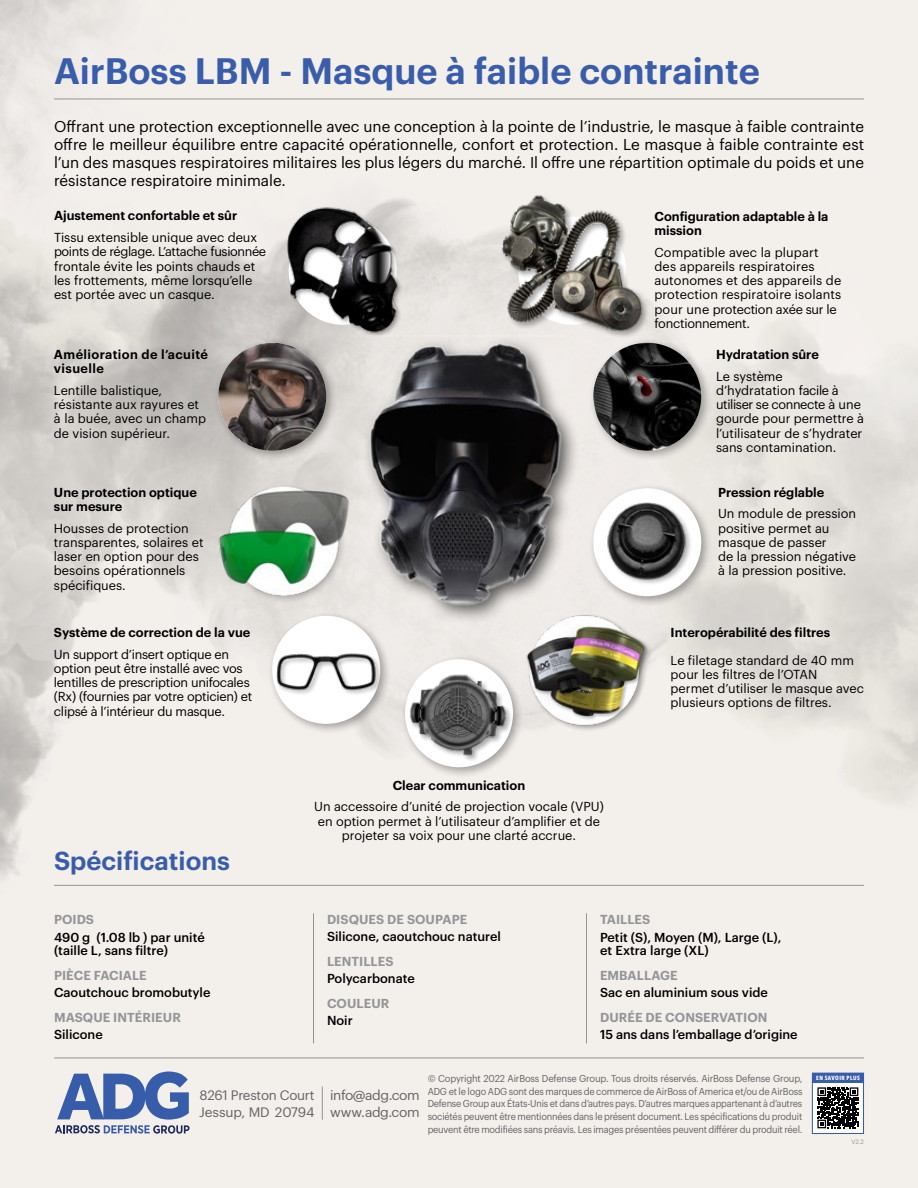
<style>
.page{position:relative;width:918px;height:1188px;background:#fff}
.page>*{position:absolute;margin:0;border:0;box-sizing:border-box;transform-origin:0 0}
.t1{font:600 36px "Graphik";color:#395daa}
.t2{font:600 25.5px "Graphik";color:#395daa}
.t3{font:15.3px/18px "Graphik";color:#000;text-align:justify}
.t4{font:13.35px/16.5px "Graphik";letter-spacing:-.02em;color:#636466}
.t5{font:12.75px/14.2px "Graphik";color:#000}
.t6{font:500 12.75px/13.5px "Graphik";color:#000}
.t7{font:600 12.75px/14.2px "Graphik";color:#000}
.t8{font:12.75px/14.2px "Graphik";letter-spacing:-.02em;color:#000}
.t9{font:600 12.75px "Graphik";letter-spacing:.005em;color:#939598}
.t10{font:600 12.75px/14.2px "Graphik";letter-spacing:.03em;color:#000}
.t11{font:9.9px/12.8px "Graphik";letter-spacing:-.025em;color:#636466;text-align:justify;scale:.96 1}
.t12{font:6.15px "Graphik";color:#939598}
.t13{font:700 6px "Avenir Next Condensed";letter-spacing:.07em;color:#fff}
</style>
<div class="page">
<div style="left:0;top:1041px;width:918px;height:147px;background:#f3efeb"></div>
<div style="left:213px;top:338px;width:124px;height:124px;background:#000;opacity:.33"></div>
<div style="left:588px;top:338px;width:124px;height:124px;background:#000;opacity:.33"></div>
<div style="left:588px;top:483px;width:124px;height:124px;background:#000;opacity:.33"></div>
<div style="left:593px;top:488px;width:108px;height:108px;background:#fff;border-radius:50%"></div>
<img style="left:218px;top:343px;width:108px;height:108px;border-radius:53px">
<div style="left:526px;top:614px;width:129px;height:118px;background:#000;opacity:.33"></div>
<img style="left:518px;top:612px;width:134px;height:117px">
<div style="left:606px;top:502px;width:87px;height:84px;background:#000;opacity:.33"></div>
<img style="left:601px;top:500px;width:91px;height:84px">
<img style="left:593px;top:343px;width:108px;height:108px;border-radius:54px">
<img style="left:476px;top:189px;width:185px;height:148px">
<img style="left:261px;top:201px;width:165px;height:139px">
<div style="left:361px;top:330px;width:220px;height:295px;background:#000;opacity:.66"></div>
<img style="left:369px;top:336px;width:195px;height:270px">
<div style="left:267px;top:611px;width:124px;height:124px;background:#000;opacity:.33"></div>
<div style="left:272px;top:616px;width:108px;height:108px;background:#fff;border-radius:50%"></div>
<div style="left:276px;top:653px;width:104px;height:43px;background:#fff"></div>
<img style="left:274px;top:651px;width:105px;height:43px">
<div style="left:400px;top:654px;width:124px;height:124px;background:#000;opacity:.33"></div>
<div style="left:405px;top:659px;width:108px;height:108px;background:#fff;border-radius:50%"></div>
<div style="left:409px;top:674px;width:104px;height:88px;background:#000;opacity:.33"></div>
<img style="left:408px;top:670px;width:102px;height:88px">
<hr style="left:54px;top:1058px;width:810px;height:1px;background:#939598">
<div style="left:812px;top:1082px;width:52px;height:52px;background:#fff;border:1px solid #395daa"></div>
<div style="left:812px;top:1073px;width:52px;height:9px;background:#395daa"></div>
<div style="left:812px;top:1073px;width:52px;height:10px;border:1px solid #395daa"></div>
<svg style="left:817px;top:1087px;width:41px;height:41px"></svg>
<svg style="left:55px;top:1072px;width:135px;height:62px;background:#8fa0c5"></svg>
<hr style="left:313px;top:914px;width:1px;height:129px;background:#939598">
<hr style="left:586px;top:914px;width:1px;height:129px;background:#939598">
<hr style="left:54px;top:885px;width:810px;height:1px;background:#939598">
<hr style="left:54px;top:99px;width:810px;height:1px;background:#939598">
<hr style="left:322px;top:1086px;width:1px;height:34px;background:#939598">
<img style="left:211px;top:476px;width:149px;height:135px">
<h1 class="t1" style="left:54px;top:43px;width:707px">AirBoss LBM - Masque à faible contrainte</h1>
<p class="t3" style="left:54px;top:116px;width:812px">Offrant une protection exceptionnelle avec une conception à la pointe de l’industrie, le masque à faible contrainte offre le meilleur équilibre entre capacité opérationnelle, confort et protection. Le masque à faible contrainte est l’un des masques respiratoires militaires les plus légers du marché. Il offre une répartition optimale du poids et une résistance respiratoire minimale.</p>
<p class="t7" style="left:54px;top:208px;width:185px">Ajustement confortable et sûr</p>
<p class="t5" style="left:54px;top:229px;width:214px">Tissu extensible unique avec deux points de réglage. L’attache fusionnée frontale évite les points chauds et les frottements, même lorsqu’elle est portée avec un casque.</p>
<p class="t10" style="left:54px;top:346px;width:156px">Amélioration de l’acuité visuelle</p>
<p class="t5" style="left:54px;top:382px;width:154px">Lentille balistique, résistante aux rayures et à la buée, avec un champ de vision supérieur.</p>
<p class="t7" style="left:54px;top:484px;width:144px">Une protection optique sur mesure</p>
<p class="t5" style="left:54px;top:520px;width:151px">Housses de protection transparentes, solaires et laser en option pour des besoins opérationnels spécifiques.</p>
<p class="t7" style="left:54px;top:624px;width:198px">Système de correction de la vue</p>
<p class="t8" style="left:54px;top:646px;width:200px">Un support d’insert optique en option peut être installé avec vos lentilles de prescription unifocales (Rx) (fournies par votre opticien) et clipsé à l’intérieur du masque.</p>
<h2 class="t2" style="left:54px;top:841px;width:177px">Spécifications</h2>
<p class="t9" style="left:54px;top:910px;width:42px">POIDS</p>
<p class="t6" style="left:54px;top:930px;width:152px">490 g (1.08 lb ) par unité (taille L, sans filtre)</p>
<p class="t9" style="left:54px;top:966px;width:94px">PIÈCE FACIALE</p>
<p class="t6" style="left:54px;top:985px;width:158px">Caoutchouc bromobutyle</p>
<p class="t9" style="left:54px;top:1008px;width:128px">MASQUE INTÉRIEUR</p>
<p class="t6" style="left:54px;top:1027px;width:50px">Silicone</p>
<p class="t7" style="left:654px;top:208px;width:175px">Configuration adaptable à la mission</p>
<p class="t5" style="left:654px;top:244px;width:188px">Compatible avec la plupart des appareils respiratoires autonomes et des appareils de protection respiratoire isolants pour une protection axée sur le fonctionnement.</p>
<p class="t7" style="left:716px;top:346px;width:104px">Hydratation sûre</p>
<p class="t5" style="left:716px;top:368px;width:149px">Le système d’hydratation facile à utiliser se connecte à une gourde pour permettre à l’utilisateur de s’hydrater sans contamination.</p>
<p class="t7" style="left:718px;top:484px;width:108px">Pression réglable</p>
<p class="t5" style="left:718px;top:505px;width:140px">Un module de pression positive permet au masque de passer<br>de la pression négative à la pression positive.</p>
<p class="t7" style="left:393px;top:777px;width:134px">Clear communication</p>
<p class="t5" style="left:314px;top:799px;width:291px;text-align:center">Un accessoire d’unité de projection vocale (VPU) en option permet à l’utilisateur d’amplifier et de projeter sa voix pour une clarté accrue.</p>
<p class="t7" style="left:671px;top:624px;width:161px">Interopérabilité des filtres</p>
<p class="t5" style="left:671px;top:652px;width:195px">Le filetage standard de 40 mm pour les filtres de l’OTAN permet d’utiliser le masque avec plusieurs options de filtres.</p>
<p class="t9" style="left:327px;top:910px;width:142px">DISQUES DE SOUPAPE</p>
<p class="t6" style="left:327px;top:929px;width:176px">Silicone, caoutchouc naturel</p>
<p class="t9" style="left:327px;top:952px;width:68px">LENTILLES</p>
<p class="t6" style="left:327px;top:971px;width:89px">Polycarbonate</p>
<p class="t9" style="left:327px;top:994px;width:64px">COULEUR</p>
<p class="t6" style="left:327px;top:1013px;width:27px">Noir</p>
<p class="t9" style="left:600px;top:910px;width:52px">TAILLES</p>
<p class="t6" style="left:600px;top:930px;width:183px">Petit (S), Moyen (M), Large (L), et Extra large (XL)</p>
<p class="t9" style="left:600px;top:966px;width:79px">EMBALLAGE</p>
<p class="t6" style="left:600px;top:985px;width:169px">Sac en aluminium sous vide</p>
<p class="t9" style="left:600px;top:1008px;width:169px">DURÉE DE CONSERVATION</p>
<p class="t6" style="left:600px;top:1027px;width:199px">15 ans dans l’emballage d’origine</p>
<p class="t4" style="left:199px;top:1086px;width:117px">8261 Preston Court<br>Jessup, MD 20794</p>
<p class="t4" style="left:330px;top:1086px;width:91px">info@adg.com www.adg.com</p>
<p class="t11" style="left:428px;top:1071px;width:392px">© Copyright 2022 AirBoss Defense Group. Tous droits réservés. AirBoss Defense Group, ADG et le logo ADG sont des marques de commerce de AirBoss of America et/ou de AirBoss Defense Group aux États-Unis et dans d’autres pays. D’autres marques appartenant à d’autres sociétés peuvent être mentionnées dans le présent document. Les spécifications du produit peuvent être modifiées sans préavis. Les images présentées peuvent différer du produit réel.</p>
<p class="t13" style="left:816px;top:1074px;width:45px">EN SAVOIR PLUS</p>
<p class="t12" style="left:851px;top:1137px;width:14px">V2.2</p>
</div>
